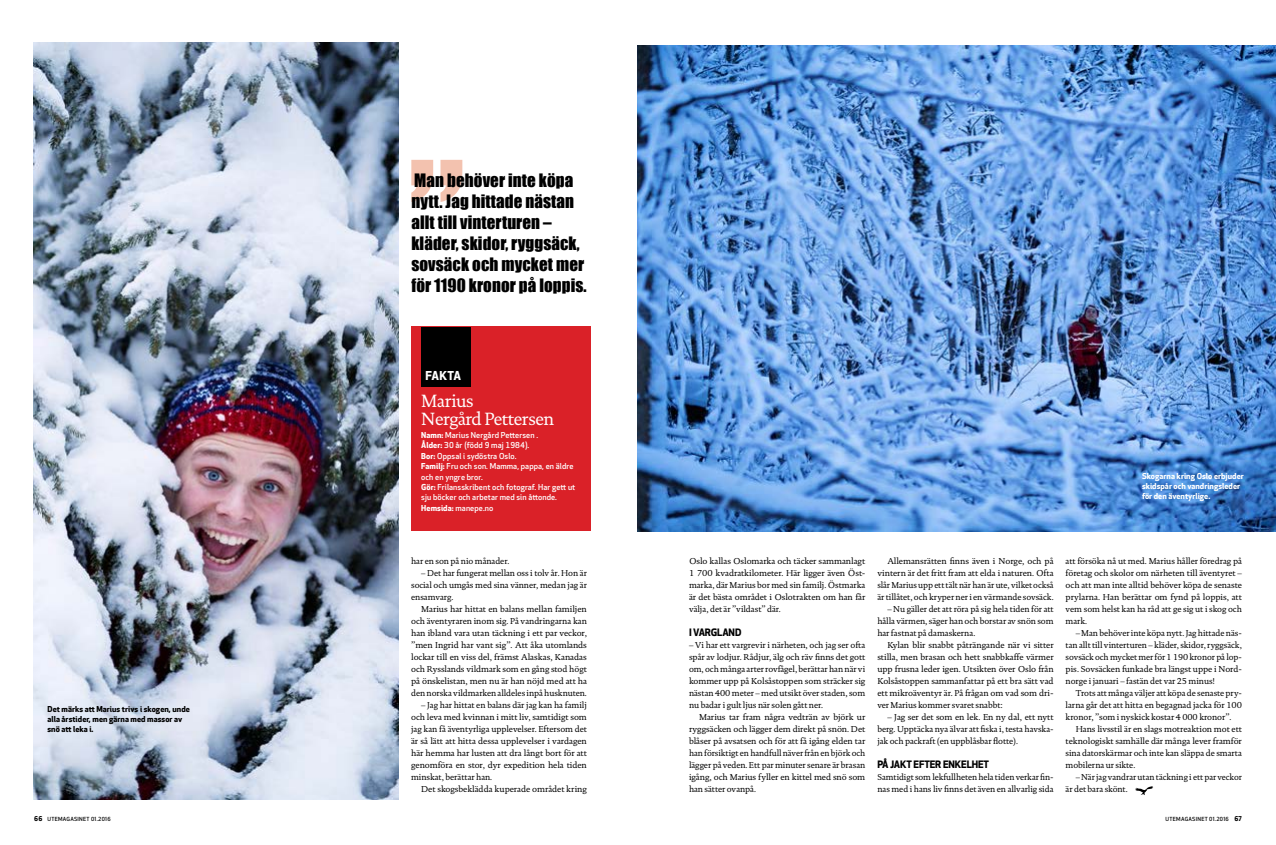
<style>
.page{position:relative;width:1276px;height:845px;background:#fff}
.page>*{position:absolute;margin:0;border:0;box-sizing:border-box;transform-origin:0 0}
.t1{font:18px/18px "DTL Documenta TOT";letter-spacing:-.03em;color:#fff}
.t2{font:17px/21px "Impact";letter-spacing:.005em;color:#000}
.t3{font:700 12px "UTE Apex New";color:#fff}
.t4{font:700 10px "UTE Apex New";letter-spacing:-.01em;color:#000}
.t5{font:8.7px/12px "DTL Documenta TOT";letter-spacing:-.01em;color:#000;text-align:justify}
.t6{font:500 8px/10.4px "UTE Apex New";letter-spacing:.01em;color:#fff}
.t7{font:700 8px/10px "UTE Apex New";letter-spacing:.005em;color:#000}
.t8{font:700 8px/10px "UTE Apex New";letter-spacing:.005em;color:#fff}
.t9{font:500 5.5px "UTE Apex New";letter-spacing:.05em;color:#000}
.s1{font-weight:700}
.s2{font-weight:700;font-size:6.5px}
</style>
<div class="page">
<img style="left:638px;top:46px;width:638px;height:485px">
<img style="left:34px;top:43px;width:365px;height:756px">
<div style="left:411px;top:327px;width:179px;height:204px;background:#da2128"></div>
<div style="left:421px;top:327px;width:50px;height:59px;background:#000"></div>
<svg style="left:411px;top:160px;width:51px;height:42px"></svg>
<svg style="left:1135px;top:786px;width:18px;height:9px"></svg>
<h2 class="t2" style="left:411px;top:170px;width:177px">Man behöver inte köpa nytt. Jag hittade nästan allt till vinterturen – kläder, skidor, ryggsäck, sovsäck och mycket mer för 1190 kronor på loppis.</h2>
<p class="t7" style="left:47px;top:704px;width:144px">Det märks att Marius trivs i skogen, unde alla årstider, men gärna med massor av snö att leka i.</p>
<h3 class="t3" style="left:425px;top:367px;width:8px">FAKTA</h3>
<h1 class="t1" style="left:421px;top:391px;width:134px">Marius<br>Nergård Pettersen</h1>
<p class="t6" style="left:421px;top:430px;width:155px"><span class="s1">Namn:</span> Marius Nergård Pettersen .<br><span class="s1">Ålder:</span> 30 år (född 9 maj 1984).<br><span class="s1">Bor:</span> Oppsal i sydöstra Oslo.<br><span class="s1">Familj:</span> Fru och son. Mamma, pappa, en äldre och en yngre bror.<br><span class="s1">Gör:</span> Frilansskribent och fotograf. Har gett ut sju böcker och arbetar med sin åttonde.<br><span class="s1">Hemsida:</span> manepe.no</p>
<p class="t5" style="left:411px;top:555px;width:100px">har en son på nio månader.</p>
<p class="t5" style="left:411px;top:567px;width:177px;text-indent:10px">– Det har fungerat mellan oss i tolv år. Hon är social och umgås med sina vänner, medan jag är ensamvarg.</p>
<p class="t5" style="left:411px;top:603px;width:177px;text-indent:10px">Marius har hittat en balans mellan familjen och äventyraren inom sig. På vandringarna kan han ibland vara utan täckning i ett par veckor, ”men Ingrid har vant sig”. Att åka utomlands lockar till en viss del, främst Alaskas, Kanadas och Rysslands vildmark som en gång stod högt på önskelistan, men nu är han nöjd med att ha den norska vildmarken alldeles inpå husknuten.</p>
<p class="t5" style="left:411px;top:699px;width:177px;text-indent:10px">– Jag har hittat en balans där jag kan ha familj och leva med kvinnan i mitt liv, samtidigt som jag kan få äventyrliga upplevelser. Eftersom det är så lätt att hitta dessa upplevelser i vardagen här hemma har lusten att dra långt bort för att genomföra en stor, dyr expedition hela tiden minskat, berättar han.</p>
<p class="t5" style="left:421px;top:783px;width:167px">Det skogsbeklädda kuperade området kring</p>
<p class="t8" style="left:1142px;top:471px;width:103px">Skogarna kring Oslo erbjuder skidspår och vandringsleder för den äventyrlige.</p>
<p class="t5" style="left:689px;top:555px;width:178px">Oslo kallas Oslomarka och täcker sammanlagt 1 700 kvadratkilometer. Här ligger även Öst&shy;marka, där Marius bor med sin familj. Östmarka är det bästa området i Oslotrakten om han får välja, det är ”vildast” där.</p>
<p class="t4" style="left:689px;top:625px;width:53px">I vargland</p>
<p class="t5" style="left:689px;top:639px;width:178px">– Vi har ett vargrevir i närheten, och jag ser ofta spår av lodjur. Rådjur, älg och räv finns det gott om, och många arter rovfågel, berättar han när vi kommer upp på Kolsåstoppen som sträcker sig nästan 400 meter – med utsikt över staden, som nu badar i gult ljus när solen gått ner.</p>
<p class="t5" style="left:689px;top:711px;width:178px;text-indent:10px">Marius tar fram några vedträn av björk ur ryggsäcken och lägger dem direkt på snön. Det blåser på avsatsen och för att få igång elden tar han försiktigt en handfull näver från en björk och lägger på veden. Ett par minuter senare är brasan igång, och Marius fyller en kittel med snö som han sätter ovanpå.</p>
<p class="t5" style="left:877px;top:555px;width:178px;text-indent:10px">Allemansrätten finns även i Norge, och på vintern är det fritt fram att elda i naturen. Ofta slår Marius upp ett tält när han är ute, vilket också är tillåtet, och kryper ner i en värmande sovsäck.</p>
<p class="t5" style="left:877px;top:603px;width:178px;text-indent:10px">– Nu gäller det att röra på sig hela tiden för att hålla värmen, säger han och borstar av snön som har fastnat på damaskerna.</p>
<p class="t5" style="left:877px;top:639px;width:178px;text-indent:10px">Kylan blir snabbt påträngande när vi sitter stilla, men brasan och hett snabbkaffe värmer upp frusna leder igen. Utsikten över Oslo från Kolsåstoppen sammanfattar på ett bra sätt vad ett mikroäventyr är. På frågan om vad som dri&shy;ver Marius kommer svaret snabbt:</p>
<p class="t5" style="left:877px;top:711px;width:178px;text-indent:10px">– Jag ser det som en lek. En ny dal, ett nytt berg. Upptäcka nya älvar att fiska i, testa havska&shy;jak och packraft (en uppblåsbar flotte).</p>
<p class="t4" style="left:877px;top:757px;width:113px">På jakt efter enkelhet</p>
<p class="t5" style="left:877px;top:771px;width:178px">Samtidigt som lekfullheten hela tiden verkar fin&shy;nas med i hans liv finns det även en allvarlig sida</p>
<p class="t5" style="left:1065px;top:555px;width:178px">att försöka nå ut med. Marius håller föredrag på företag och skolor om närheten till äventyret – och att man inte alltid behöver köpa de senaste prylarna. Han berättar om fynd på loppis, att vem som helst kan ha råd att ge sig ut i skog och mark.</p>
<p class="t5" style="left:1065px;top:627px;width:178px;text-indent:10px">– Man behöver inte köpa nytt. Jag hittade näs&shy;tan allt till vinterturen – kläder, skidor, ryggsäck, sovsäck och mycket mer för 1 190 kronor på lop&shy;pis. Sovsäcken funkade bra längst uppe i Nord&shy;norge i januari – fastän det var 25 minus!</p>
<p class="t5" style="left:1065px;top:687px;width:178px;text-indent:10px">Trots att många väljer att köpa de senaste pry&shy;larna går det att hitta en begagnad jacka för 100 kronor, ”som i nyskick kostar 4 000 kronor”.</p>
<p class="t5" style="left:1065px;top:723px;width:178px;text-indent:10px">Hans livsstil är en slags motreaktion mot ett teknologiskt samhälle där många lever framför sina datorskärmar och inte kan släppa de smarta mobilerna ur sikte.</p>
<p class="t5" style="left:1065px;top:771px;width:178px;text-indent:10px">– När jag vandrar utan täckning i ett par veckor är det bara skönt.</p>
<p class="t9" style="left:34px;top:815px;width:78px"><span class="s2">66</span> UTEMAGASINET 01.2016</p>
<p class="t9" style="left:1165px;top:815px;width:78px">UTEMAGASINET 01.2016 <span class="s2">67</span></p>
</div>
